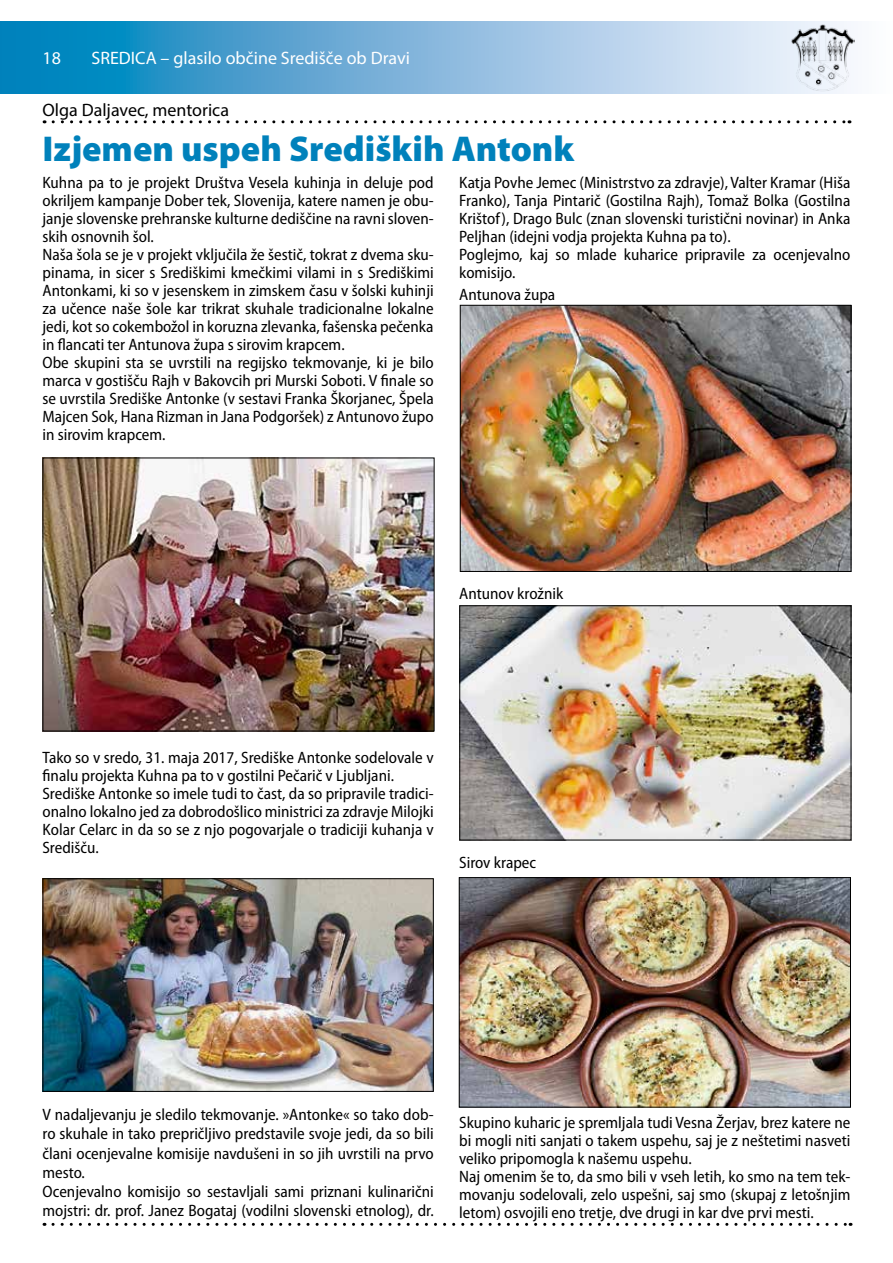
<style>
.page{position:relative;width:893px;height:1263px;background:#fff}
.page>*{position:absolute;margin:0;border:0;box-sizing:border-box;transform-origin:0 0}
.t1{font:900 36px "Myriad Pro";color:#0081bb}
.t2{font:18px "Myriad Pro";color:#fff}
.t3{font:18px "Myriad Pro";color:#000}
.t4{font:semi-condensed 16.5px/18px "Myriad Pro";color:#000}
</style>
<div class="page">
<svg style="left:0;top:21px;width:855px;height:73px;background:#75b4da"></svg>
<img style="left:790px;top:24px;width:64px;height:67px">
<svg style="left:53px;top:1223px;width:798px;height:3px"></svg>
<svg style="left:53px;top:120px;width:797px;height:3px"></svg>
<img style="left:45px;top:880px;width:387px;height:210px">
<div style="left:43px;top:878px;width:391px;height:214px;border:1px solid #000"></div>
<img style="left:45px;top:460px;width:388px;height:269px">
<img style="left:462px;top:307px;width:387px;height:263px">
<div style="left:460px;top:305px;width:391px;height:267px;border:1px solid #000"></div>
<img style="left:461px;top:607px;width:388px;height:231px">
<div style="left:459px;top:605px;width:392px;height:235px;border:1px solid #000"></div>
<img style="left:461px;top:879px;width:388px;height:226px">
<div style="left:459px;top:877px;width:392px;height:230px;border:1px solid #000"></div>
<p class="t2" style="left:43px;top:46px;width:20px">18</p>
<p class="t2" style="left:92px;top:46px;width:320px">SREDICA – glasilo občine Središče ob Dravi</p>
<p class="t3" style="left:43px;top:99px;width:188px">Olga Daljavec, mentorica</p>
<h1 class="t1" style="left:43px;top:128px;width:533px">Izjemen uspeh Srediških Antonk</h1>
<p class="t4" style="left:43px;top:173px;width:393px">Kuhna pa to je projekt Društva Vesela kuhinja in deluje pod okriljem kampanje Dober tek, Slovenija, katere namen je obu&shy;janje slovenske prehranske kulturne dediščine na ravni sloven&shy;skih osnovnih šol.<br>Naša šola se je v projekt vključila že šestič, tokrat z dvema sku&shy;pinama, in sicer s Središkimi kmečkimi vilami in s Središkimi Antonkami, ki so v jesenskem in zimskem času v šolski kuhinji za učence naše šole kar trikrat skuhale tradicionalne lokalne jedi, kot so cokembožol in koruzna zlevanka, fašenska pečenka in flancati ter Antunova župa s sirovim krapcem.<br>Obe skupini sta se uvrstili na regijsko tekmovanje, ki je bilo marca v gostišču Rajh v Bakovcih pri Murski Soboti. V finale so se uvrstila Središke Antonke (v sestavi Franka Škorjanec, Špela Majcen Sok, Hana Rizman in Jana Podgoršek) z Antunovo župo in sirovim krapcem.</p>
<p class="t4" style="left:459px;top:173px;width:393px">Katja Povhe Jemec (Ministrstvo za zdravje), Valter Kramar (Hiša Franko), Tanja Pintarič (Gostilna Rajh), Tomaž Bolka (Gostilna Krištof), Drago Bulc (znan slovenski turistični novinar) in Anka Peljhan (idejni vodja projekta Kuhna pa to).<br>Poglejmo, kaj so mlade kuharice pripravile za ocenjevalno komisijo.</p>
<p class="t4" style="left:459px;top:286px;width:98px">Antunova župa</p>
<p class="t4" style="left:459px;top:584px;width:105px">Antunov krožnik</p>
<p class="t4" style="left:43px;top:749px;width:393px">Tako so v sredo, 31. maja 2017, Središke Antonke sodelovale v finalu projekta Kuhna pa to v gostilni Pečarič v Ljubljani.<br>Središke Antonke so imele tudi to čast, da so pripravile tradici&shy;onalno lokalno jed za dobrodošlico ministrici za zdravje Milojki Kolar Celarc in da so se z njo pogovarjale o tradiciji kuhanja v Središču.</p>
<p class="t4" style="left:459px;top:854px;width:78px">Sirov krapec</p>
<p class="t4" style="left:43px;top:1105px;width:393px;line-height:19.2px">V nadaljevanju je sledilo tekmovanje. »Antonke« so tako dob&shy;ro skuhale in tako prepričljivo predstavile svoje jedi, da so bili člani ocenjevalne komisije navdušeni in so jih uvrstili na prvo mesto.<br>Ocenjevalno komisijo so sestavljali sami priznani kulinarični mojstri: dr. prof. Janez Bogataj (vodilni slovenski etnolog), dr.</p>
<p class="t4" style="left:459px;top:1114px;width:393px">Skupino kuharic je spremljala tudi Vesna Žerjav, brez katere ne bi mogli niti sanjati o takem uspehu, saj je z neštetimi nasveti veliko pripomogla k našemu uspehu.<br>Naj omenim še to, da smo bili v vseh letih, ko smo na tem tek&shy;movanju sodelovali, zelo uspešni, saj smo (skupaj z letošnjim letom) osvojili eno tretje, dve drugi in kar dve prvi mesti.</p>
</div>
